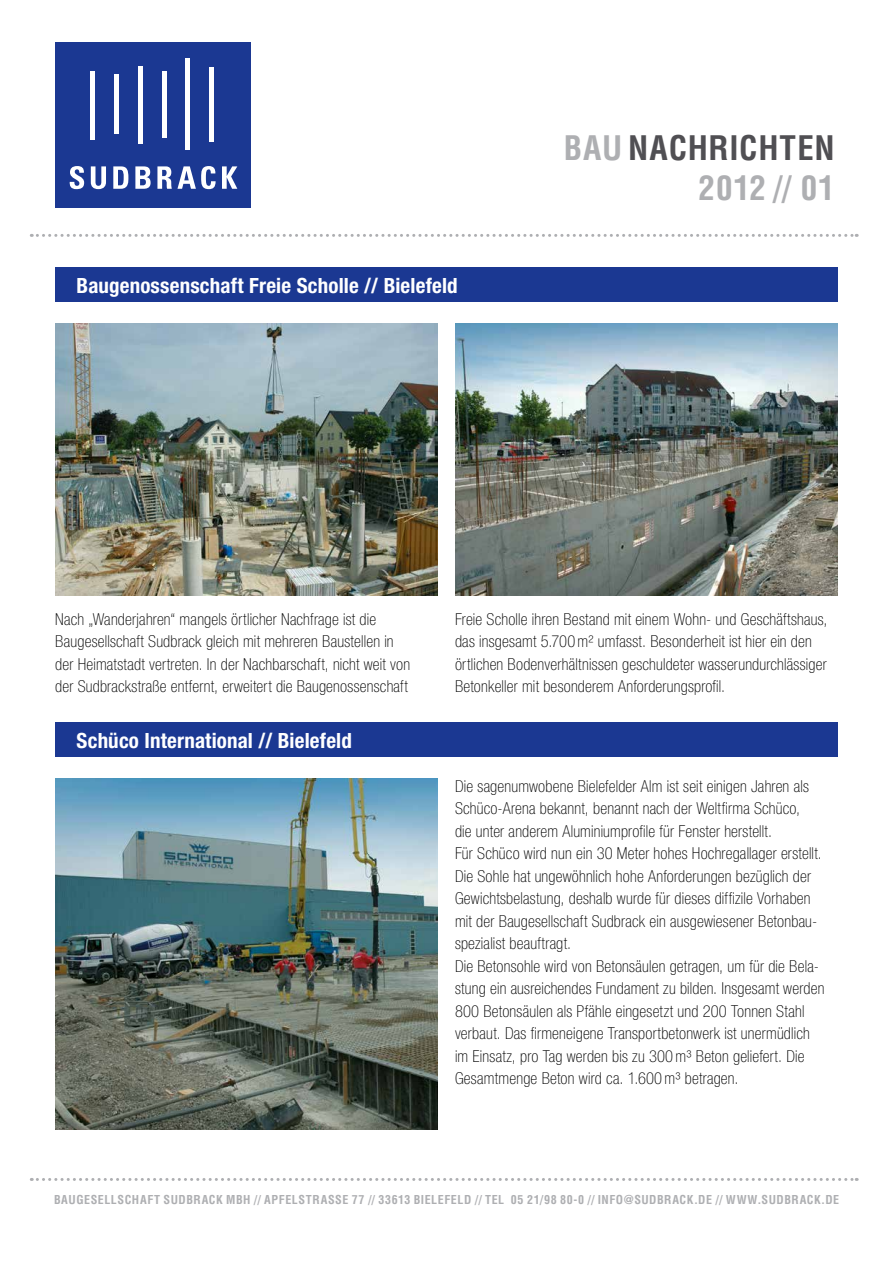
<style>
.page{position:relative;width:893px;height:1263px;background:#fff}
.page>*{position:absolute;margin:0;border:0;box-sizing:border-box;transform-origin:0 0}
.t1{font:700 condensed 33px/39.6px "Helvetica";letter-spacing:.025em;color:#aeafb2;text-align:right}
.t2{font:700 condensed 21px "Helvetica Neue";letter-spacing:.01em;color:#fff}
.t3{font:100 condensed 16.5px/22.5px "Helvetica Neue";letter-spacing:.015em;color:#000}
.t4{font:700 condensed 12px "Helvetica";letter-spacing:.045em;color:#aeafb2}
.s1{color:#504f53}
</style>
<div class="page">
<div style="left:55px;top:43px;width:195px;height:165px;background:#1b3892"></div>
<svg style="left:69px;top:166px;width:168px;height:23px"></svg>
<div style="left:90px;top:71px;width:5px;height:69px;background:#fff"></div>
<div style="left:114px;top:75px;width:5px;height:59px;background:#fff"></div>
<div style="left:138px;top:66px;width:5px;height:77px;background:#fff"></div>
<div style="left:162px;top:72px;width:5px;height:66px;background:#fff"></div>
<hr style="left:186px;top:59px;width:4px;height:91px;background:#fff">
<div style="left:209px;top:67px;width:5px;height:74px;background:#fff"></div>
<svg style="left:31px;top:234px;width:826px;height:3px"></svg>
<img style="left:55px;top:323px;width:383px;height:272px">
<img style="left:455px;top:323px;width:383px;height:272px">
<div style="left:55px;top:268px;width:783px;height:34px;background:#1b3892"></div>
<svg style="left:31px;top:1178px;width:826px;height:3px"></svg>
<img style="left:55px;top:778px;width:383px;height:352px">
<div style="left:55px;top:723px;width:783px;height:34px;background:#1b3892"></div>
<p class="t2" style="left:77px;top:272px;width:383px">Baugenossenschaft Freie Scholle // Bielefeld</p>
<h1 class="t1" style="left:564px;top:128px;width:272px">BAU <span class="s1">NACHRICHTEN<br></span>2012 // 01</h1>
<p class="t3" style="left:55px;top:607px;width:356px">Nach „Wanderjahren“ mangels örtlicher Nachfrage ist die Baugesellschaft Sudbrack gleich mit mehreren Baustellen in der Heimatstadt vertreten. In der Nachbarschaft, nicht weit von der Sudbrackstraße entfernt, erweitert die Baugenossenschaft</p>
<p class="t2" style="left:77px;top:727px;width:277px">Schüco International // Bielefeld</p>
<p class="t3" style="left:455px;top:607px;width:374px">Freie Scholle ihren Bestand mit einem Wohn- und Geschäftshaus, das insgesamt 5.700m² umfasst. Besonderheit ist hier ein den örtlichen Bodenverhältnissen geschuldeter wasserundurchlässiger Betonkeller mit besonderem Anforderungsprofil.</p>
<p class="t3" style="left:455px;top:774px;width:371px">Die sagenumwobene Bielefelder Alm ist seit einigen Jahren als Schüco-Arena bekannt, benannt nach der Weltfirma Schüco,<br>die unter anderem Aluminiumprofile für Fenster herstellt.<br>Für Schüco wird nun ein 30 Meter hohes Hochregallager erstellt.<br>Die Sohle hat ungewöhnlich hohe Anforderungen bezüglich der Gewichtsbelastung, deshalb wurde für dieses diffizile Vorhaben mit der Baugesellschaft Sudbrack ein ausgewiesener Betonbau&shy;spezialist beauftragt.<br>Die Betonsohle wird von Betonsäulen getragen, um für die Bela&shy;stung ein ausreichendes Fundament zu bilden. Insgesamt werden 800 Betonsäulen als Pfähle eingesetzt und 200 Tonnen Stahl verbaut. Das firmeneigene Transportbetonwerk ist unermüdlich im Einsatz, pro Tag werden bis zu 300m³ Beton geliefert. Die Gesamtmenge Beton wird ca. 1.600m³ betragen.</p>
<p class="t4" style="left:54px;top:1192px;width:787px">BAUGESELLSCHAFT SUDBRACK MBH // APFELSTRASSE 77 // 33613 BIELEFELD // TEL 05 21/98 80-0 // INFO@SUDBRACK.DE // WWW.SUDBRACK.DE</p>
</div>
